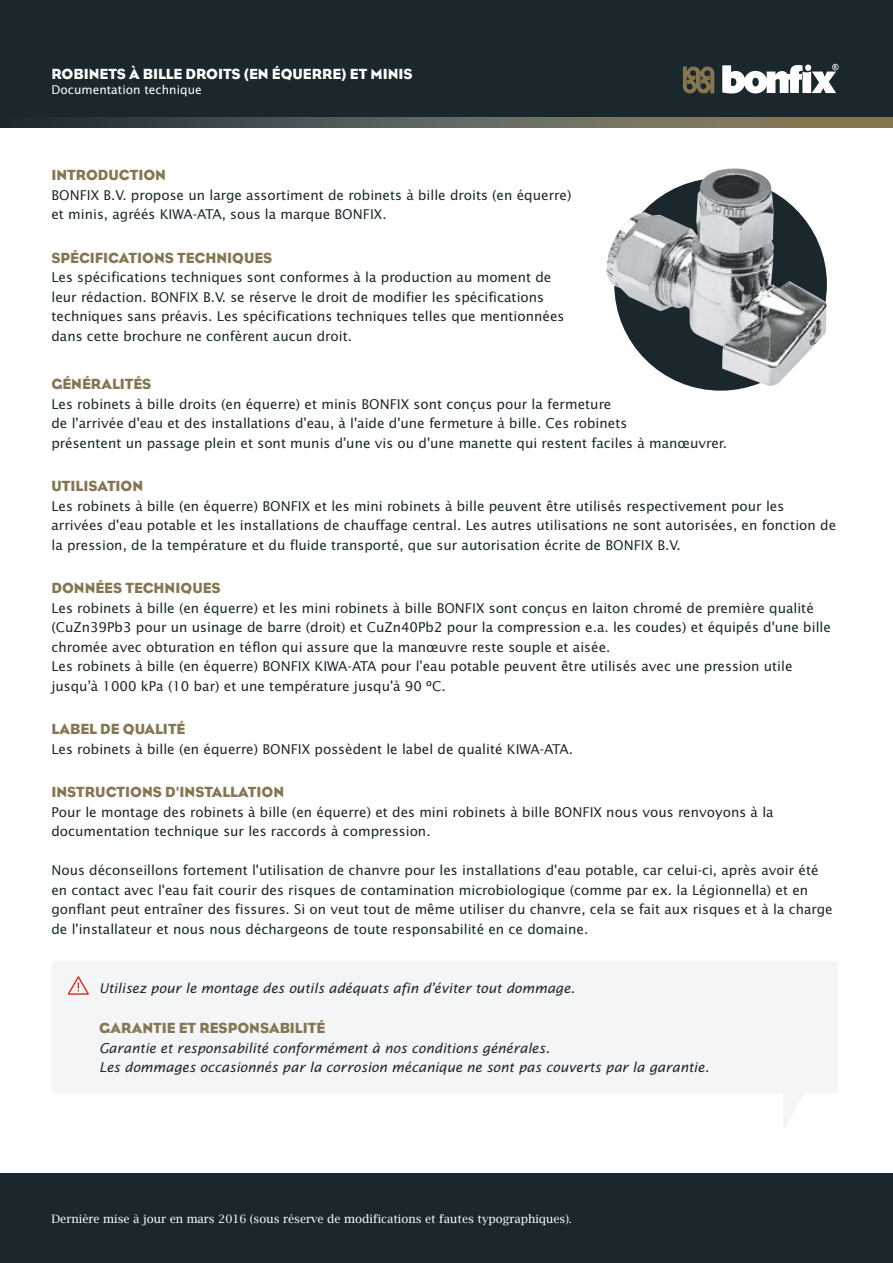
<style>
.page{position:relative;width:893px;height:1263px;background:#fff}
.page>*{position:absolute;margin:0;border:0;box-sizing:border-box;transform-origin:0 0}
.t1{font:15px "Eagle";color:#857652}
.t2{font:15px "Eagle";color:#fff}
.t3{font:13.5px/19.5px "Lucida Sans Std";color:#1a272c}
.t4{font:italic 13.5px/19.5px "Lucida Sans Std";color:#1a272c}
.t5{font:12px "Lucida Sans Std";color:#fff}
.t6{font:11.55px "Lucida Bright";color:#fff}
</style>
<div class="page">
<svg style="left:0;top:117px;width:881px;height:11px;background:#5a5e54"></svg>
<div style="left:881px;top:21px;width:12px;height:107px;background:#857652"></div>
<div style="left:0;top:1174px;width:893px;height:89px;background:#1a272c"></div>
<div style="left:0;top:0;width:893px;height:117px;background:#1a272c"></div>
<svg style="left:683px;top:66px;width:31px;height:28px"></svg>
<svg style="left:722px;top:64px;width:116px;height:30px"></svg>
<svg style="left:52px;top:962px;width:786px;height:167px;fill:#f3f5f6"></svg>
<svg style="left:68px;top:976px;width:21px;height:19px"></svg>
<img style="left:606px;top:168px;width:221px;height:223px">
<p class="t2" style="left:51px;top:65px;width:363px">ROBINETS À BILLE DROITS (EN ÉQUERRE) ET MINIS</p>
<p class="t5" style="left:51px;top:82px;width:152px">Documentation technique</p>
<p class="t1" style="left:51px;top:167px;width:116px">INTRODUCTION</p>
<p class="t3" style="left:51px;top:186px;width:521px">BONFIX B.V. propose un large assortiment de robinets à bille droits (en équerre) et minis, agréés KIWA-ATA, sous la marque BONFIX.</p>
<p class="t1" style="left:51px;top:249px;width:222px">SPÉCIFICATIONS TECHNIQUES</p>
<p class="t3" style="left:51px;top:268px;width:514px">Les spécifications techniques sont conformes à la production au moment de leur rédaction. BONFIX B.V. se réserve le droit de modifier les spécifications techniques sans préavis. Les spécifications techniques telles que mentionnées dans cette brochure ne confèrent aucun droit.</p>
<p class="t1" style="left:51px;top:375px;width:101px">GÉNÉRALITÉS</p>
<p class="t3" style="left:51px;top:394px;width:677px">Les robinets à bille droits (en équerre) et minis BONFIX sont conçus pour la fermeture<br>de l'arrivée d'eau et des installations d’eau, à l'aide d'une fermeture à bille. Ces robinets<br>présentent un passage plein et sont munis d’une vis ou d'une manette qui restent faciles à manœuvrer.</p>
<p class="t1" style="left:51px;top:477px;width:93px">UTILISATION</p>
<p class="t3" style="left:51px;top:496px;width:786px">Les robinets à bille (en équerre) BONFIX et les mini robinets à bille peuvent être utilisés respectivement pour les arrivées d'eau potable et les installations de chauffage central. Les autres utilisations ne sont autorisées, en fonction de la pression, de la température et du fluide transporté, que sur autorisation écrite de BONFIX B.V.</p>
<p class="t1" style="left:51px;top:579px;width:171px">DONNÉES TECHNIQUES</p>
<p class="t3" style="left:51px;top:598px;width:781px">Les robinets à bille (en équerre) et les mini robinets à bille BONFIX sont conçus en laiton chromé de première qualité (CuZn39Pb3 pour un usinage de barre (droit) et CuZn40Pb2 pour la compression e.a. les coudes) et équipés d'une bille chromée avec obturation en téflon qui assure que la manœuvre reste souple et aisée.<br>Les robinets à bille (en équerre) BONFIX KIWA-ATA pour l’eau potable peuvent être utilisés avec une pression utile jusqu’à 1000 kPa (10 bar) et une température jusqu’à 90 ºC.</p>
<p class="t1" style="left:51px;top:720px;width:135px">LABEL DE QUALITÉ</p>
<p class="t3" style="left:51px;top:739px;width:523px">Les robinets à bille (en équerre) BONFIX possèdent le label de qualité KIWA-ATA.</p>
<p class="t1" style="left:51px;top:783px;width:234px">INSTRUCTIONS D'INSTALLATION</p>
<p class="t3" style="left:51px;top:802px;width:724px">Pour le montage des robinets à bille (en équerre) et des mini robinets à bille BONFIX nous vous renvoyons à la documentation technique sur les raccords à compression.</p>
<p class="t3" style="left:51px;top:861px;width:783px">Nous déconseillons fortement l'utilisation de chanvre pour les installations d'eau potable, car celui-ci, après avoir été en contact avec l'eau fait courir des risques de contamination microbiologique (comme par ex. la Légionnella) et en gonflant peut entraîner des fissures. Si on veut tout de même utiliser du chanvre, cela se fait aux risques et à la charge de l'installateur et nous nous déchargeons de toute responsabilité en ce domaine.</p>
<p class="t4" style="left:99px;top:978px;width:477px">Utilisez pour le montage des outils adéquats afin d’éviter tout dommage.</p>
<p class="t1" style="left:99px;top:1020px;width:228px">GARANTIE ET RESPONSABILITÉ</p>
<p class="t4" style="left:99px;top:1038px;width:611px">Garantie et responsabilité conformément à nos conditions générales.<br>Les dommages occasionnés par la corrosion mécanique ne sont pas couverts par la garantie.</p>
<p class="t6" style="left:51px;top:1212px;width:522px">Dernière mise à jour en mars 2016 (sous réserve de modifications et fautes typographiques).</p>
</div>
